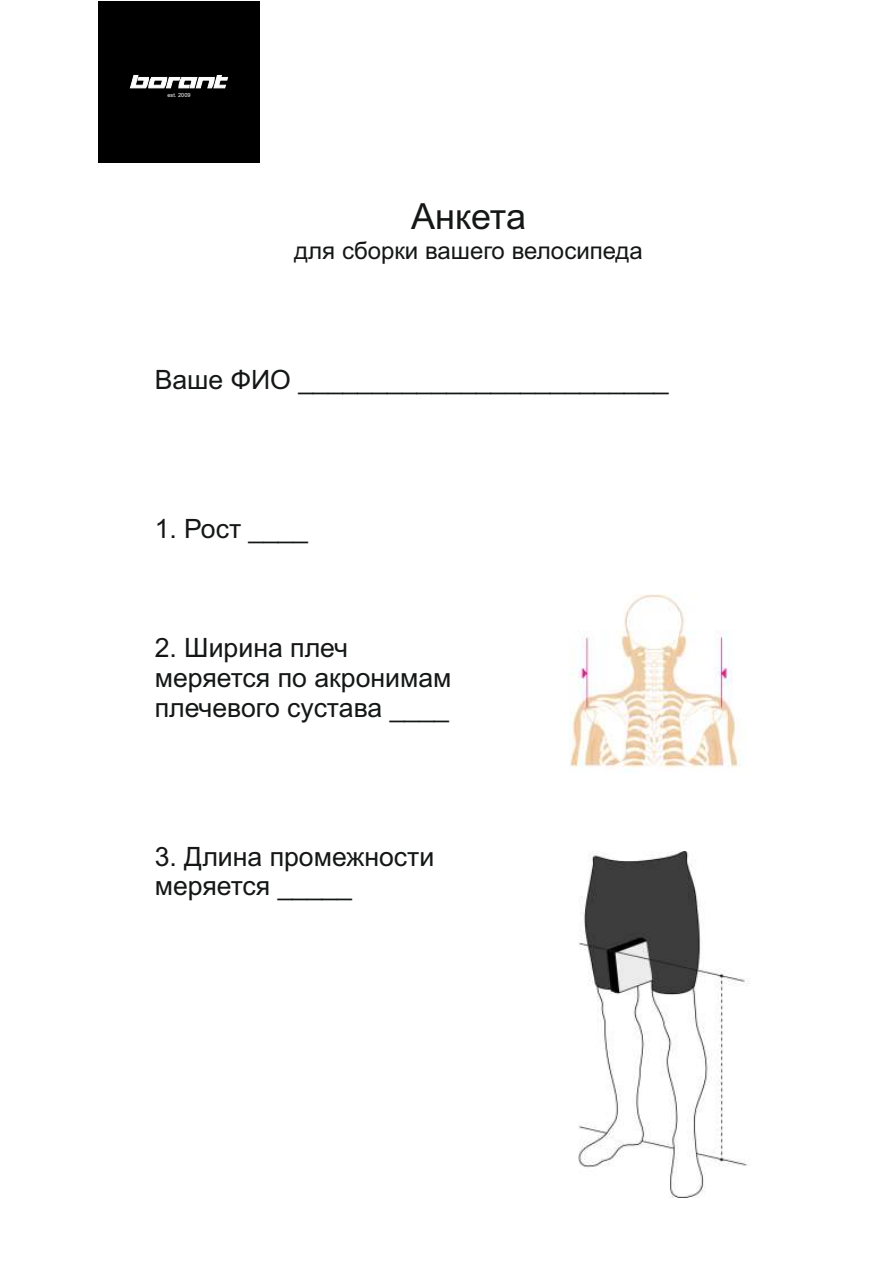
<style>
.page{position:relative;width:893px;height:1263px;background:#fff}
.page>*{position:absolute;margin:0;border:0;box-sizing:border-box;transform-origin:0 0}
.t1{font:36px "Arial";color:#151616}
.t2{font:26.7px/29.7px "Arial";color:#151616}
.t3{font:24px "Arial";color:#151616}
.t4{font:5.55px "Arial";color:#fff}
</style>
<div class="page">
<img style="left:578px;top:851px;width:171px;height:347px">
<img style="left:569px;top:594px;width:171px;height:175px">
<div style="left:98px;top:1px;width:162px;height:162px;background:#000"></div>
<svg style="left:130px;top:75px;width:98px;height:13px"></svg>
<p class="t4" style="left:167px;top:93px;width:25px">est. 2009</p>
<h1 class="t1" style="left:411px;top:203px;width:116px">Анкета</h1>
<p class="t3" style="left:294px;top:241px;width:350px">для сборки вашего велосипеда</p>
<p class="t2" style="left:155px;top:368px;width:515px">Ваше ФИО _________________________</p>
<p class="t2" style="left:155px;top:516px;width:155px">1. Рост ____</p>
<p class="t2" style="left:155px;top:635px;width:298px">2. Ширина плеч меряется по акронимам плечевого сустава ____</p>
<p class="t2" style="left:155px;top:844px;width:281px">3. Длина промежности меряется _____</p>
</div>
